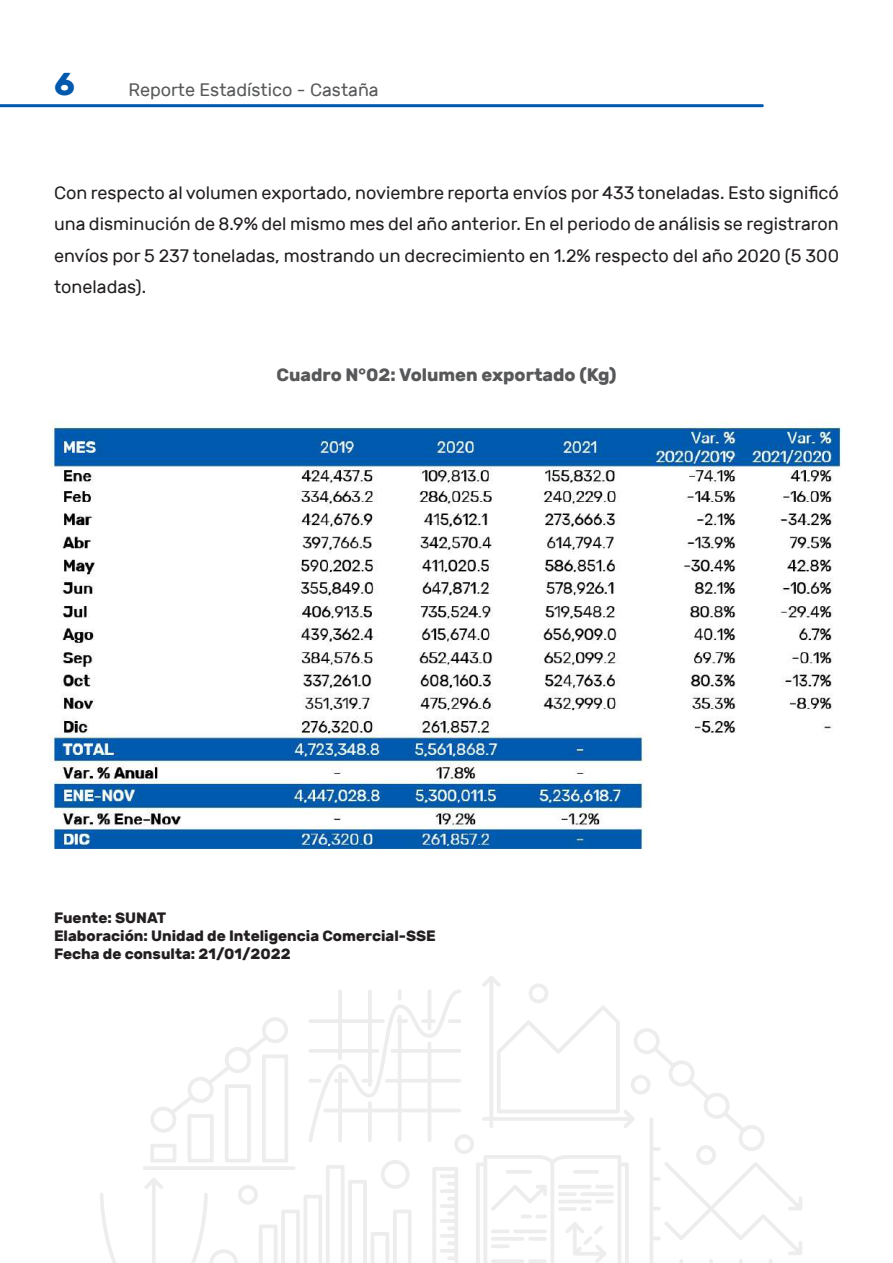
<style>
.page{position:relative;width:893px;height:1263px;background:#fff}
.page>*{position:absolute;margin:0;border:0;box-sizing:border-box;transform-origin:0 0}
.t1{font:700 31.5px "Rubik";color:#0059ad}
.t2{font:18px/31.5px "Rubik";color:#231f20;text-align:justify}
.t3{font:700 18px "Rubik";color:#57585a}
.t4{font:18px "Rubik";color:#57585a}
.t5{font:700 15px/18px "Rubik";color:#231f20}
</style>
<div class="page">
<hr style="left:0;top:104px;width:762px;height:3px;background:#0059ad">
<svg style="left:100px;top:976px;width:702px;height:287px"></svg>
<img style="left:50px;top:422px;width:792px;height:428px">
<h1 class="t1" style="left:54px;top:66px;width:22px">6</h1>
<p class="t4" style="left:128px;top:79px;width:252px">Reporte Estadístico - Castaña</p>
<p class="t2" style="left:54px;top:177px;width:787px">Con respecto al volumen exportado, noviembre reporta envíos por 433 toneladas. Esto significó una disminución de 8.9% del mismo mes del año anterior. En el periodo de análisis se registraron envíos por 5 237 toneladas, mostrando un decrecimiento en 1.2% respecto del año 2020 (5 300 toneladas).</p>
<p class="t3" style="left:276px;top:364px;width:342px">Cuadro N°02: Volumen exportado (Kg)</p>
<p class="t5" style="left:54px;top:909px;width:383px">Fuente: SUNAT<br>Elaboración: Unidad de Inteligencia Comercial-SSE<br>Fecha de consulta: 21/01/2022</p>
</div>
